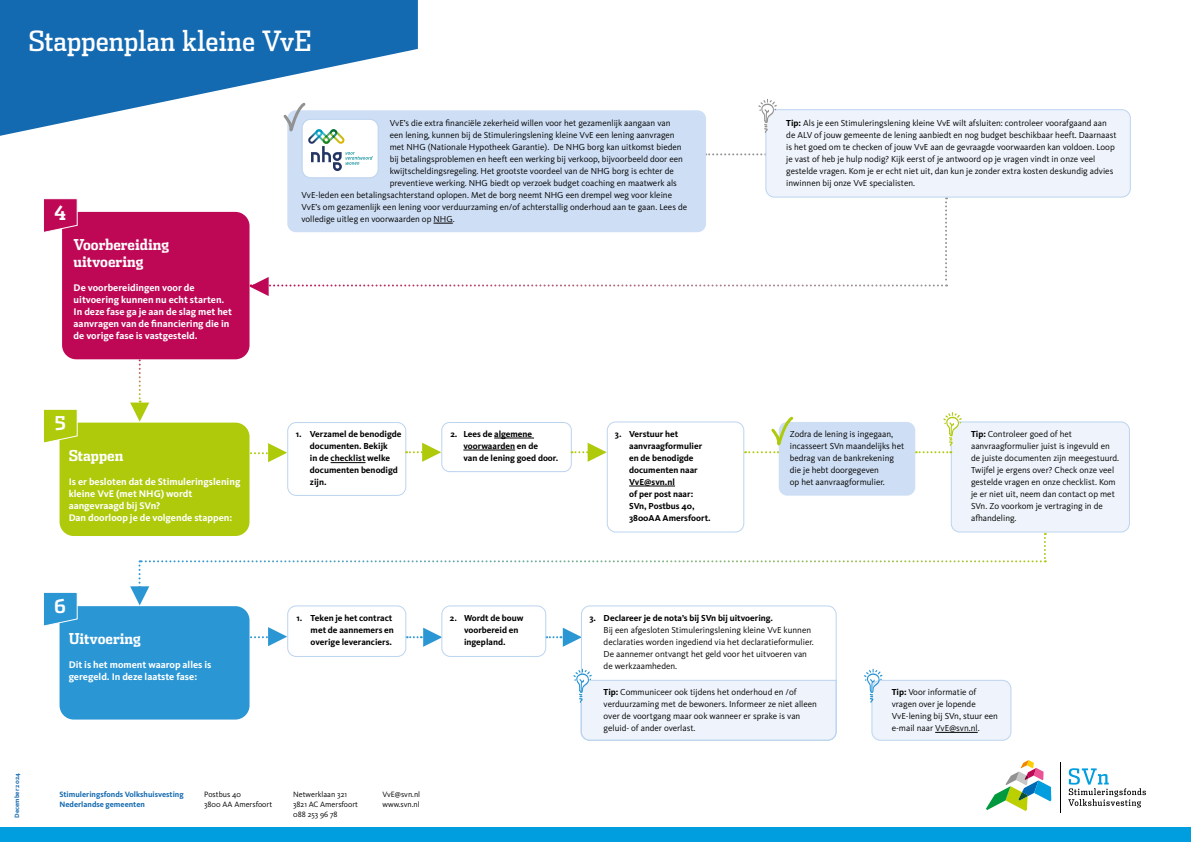
<style>
.page{position:relative;width:1191px;height:842px;background:#fff}
.page>*{position:absolute;margin:0;border:0;box-sizing:border-box;transform-origin:0 0}
.t1{font:28px "Dispatch Condensed";color:#fff}
.t2{font:700 19px "Dispatch Condensed";color:#fff}
.t3{font:700 15px/17px "Dispatch Condensed";color:#fff}
.t4{font:700 10px/12px "Kievit OT";color:#fff}
.t5{font:9px/12px "Kievit OT";color:#000}
.t6{font:700 9px/12px "Kievit OT";color:#000}
.t7{font:8px/10px "Kievit OT";color:#000}
.t8{font:700 8px/9.6px "Kievit OT";color:#146ab1}
.t9{font:700 6.5px "Kievit OT";color:#146ab1}
.s1{font-weight:700}
</style>
<div class="page">
<div style="left:60px;top:606px;width:189px;height:113px;background:#2b96d4;border-radius:14px"></div>
<div style="left:60px;top:423px;width:189px;height:113px;background:#afca0b;border-radius:14px"></div>
<svg style="left:130px;top:533px;width:915px;height:72px"></svg>
<svg style="left:249px;top:627px;width:38px;height:19px"></svg>
<svg style="left:546px;top:628px;width:35px;height:19px"></svg>
<svg style="left:406px;top:628px;width:35px;height:19px"></svg>
<div style="left:441px;top:606px;width:105px;height:51px;border:1px solid #bcd4ef;border-radius:9px"></div>
<div style="left:287px;top:606px;width:119px;height:51px;border:1px solid #bcd4ef;border-radius:9px"></div>
<div style="left:581px;top:606px;width:255px;height:134px;border:1px solid #bcd4ef;border-radius:9px"></div>
<div style="left:872px;top:680px;width:139px;height:60px;background:#eff4fc;border-radius:9px"></div>
<div style="left:871px;top:680px;width:140px;height:60px;border:1px solid #bcd4ef;border-radius:9px"></div>
<div style="left:951px;top:422px;width:178px;height:110px;background:#eff4fc;border-radius:9px"></div>
<div style="left:951px;top:422px;width:178px;height:110px;border:1px solid #bcd4ef;border-radius:9px"></div>
<hr style="left:935px;top:732px;width:42px;height:1px;background:#000">
<svg style="left:864px;top:668px;width:18px;height:35px"></svg>
<svg style="left:249px;top:443px;width:38px;height:19px"></svg>
<div style="left:287px;top:422px;width:119px;height:74px;border:1px solid #bcd4ef;border-radius:9px"></div>
<hr style="left:331px;top:462px;width:34px;height:1px;background:#000">
<div style="left:441px;top:422px;width:130px;height:50px;border:1px solid #bcd4ef;border-radius:8px"></div>
<hr style="left:494px;top:438px;width:40px;height:1px;background:#000">
<hr style="left:463px;top:450px;width:52px;height:1px;background:#000">
<div style="left:607px;top:422px;width:137px;height:110px;border:1px solid #bcd4ef;border-radius:9px"></div>
<hr style="left:629px;top:486px;width:46px;height:1px;background:#000">
<svg style="left:915px;top:412px;width:46px;height:41px"></svg>
<svg style="left:571px;top:443px;width:36px;height:19px"></svg>
<svg style="left:406px;top:443px;width:35px;height:19px"></svg>
<div style="left:778px;top:422px;width:137px;height:74px;background:#cedef4;border-radius:9px"></div>
<svg style="left:745px;top:416px;width:49px;height:37px"></svg>
<svg style="left:573px;top:669px;width:263px;height:72px"></svg>
<svg style="left:706px;top:153px;width:59px;height:2px"></svg>
<div style="left:287px;top:110px;width:419px;height:122px;background:#cedef4;border-radius:9px"></div>
<svg style="left:249px;top:197px;width:698px;height:99px"></svg>
<div style="left:766px;top:110px;width:364px;height:87px;background:#eff4fc;border-radius:9px"></div>
<div style="left:765px;top:109px;width:365px;height:88px;border:1px solid #bcd4ef;border-radius:9px"></div>
<svg style="left:758px;top:99px;width:19px;height:34px"></svg>
<div style="left:0;top:828px;width:1191px;height:14px;background:#009ddf"></div>
<svg style="left:0;top:0;width:418px;height:136px;fill:#146ab1"></svg>
<svg style="left:44px;top:409px;width:34px;height:35px"></svg>
<svg style="left:44px;top:592px;width:34px;height:35px"></svg>
<div style="left:62px;top:212px;width:187px;height:147px;background:#be0856;border-radius:14px"></div>
<svg style="left:44px;top:198px;width:34px;height:36px"></svg>
<div style="left:302px;top:119px;width:76px;height:59px;background:#fff;border-radius:9px"></div>
<svg style="left:281px;top:100px;width:91px;height:71px"></svg>
<div style="left:302px;top:119px;width:76px;height:59px;border:1px solid #bcd4ef;border-radius:9px"></div>
<svg style="left:130px;top:359px;width:19px;height:63px"></svg>
<hr style="left:1059px;top:761px;width:1px;height:51px;background:#000">
<svg style="left:1068px;top:768px;width:77px;height:39px"></svg>
<svg style="left:986px;top:760px;width:65px;height:51px"></svg>
<h1 class="t1" style="left:28px;top:23px;width:285px">Stappenplan kleine VvE</h1>
<h2 class="t2" style="left:55px;top:201px;width:13px">4</h2>
<h3 class="t3" style="left:74px;top:236px;width:97px">Voorbereiding uitvoering</h3>
<p class="t4" style="left:74px;top:282px;width:160px">De voorbereidingen voor de uitvoering kunnen nu echt starten.<br>In deze fase ga je aan de slag met het aanvragen van de financiering die in de vorige fase is vastgesteld.</p>
<p class="t5" style="left:390px;top:117px;width:282px">VvE’s die extra financiële zekerheid willen voor het gezamenlijk aangaan van</p>
<p class="t5" style="left:390px;top:129px;width:286px">een lening, kunnen bij de Stimuleringslening kleine VvE een lening aanvragen</p>
<p class="t5" style="left:390px;top:141px;width:293px">met NHG (Nationale Hypotheek Garantie). De NHG borg kan uitkomst bieden</p>
<p class="t5" style="left:390px;top:153px;width:295px">bij betalingsproblemen en heeft een werking bij verkoop, bijvoorbeeld door een</p>
<p class="t5" style="left:390px;top:165px;width:286px">kwijtscheldingsregeling. Het grootste voordeel van de NHG borg is echter de</p>
<p class="t5" style="left:390px;top:177px;width:289px">preventieve werking. NHG biedt op verzoek budget coaching en maatwerk als</p>
<p class="t5" style="left:301px;top:189px;width:372px">VvE-leden een betalingsachterstand oplopen. Met de borg neemt NHG een drempel weg voor kleine</p>
<p class="t5" style="left:301px;top:201px;width:387px">VvE’s om gezamenlijk een lening voor verduurzaming en/of achterstallig onderhoud aan te gaan. Lees de</p>
<p class="t5" style="left:301px;top:213px;width:155px">volledige uitleg en voorwaarden op NHG.</p>
<p class="t5" style="left:786px;top:117px;width:332px"><span class="s1">Tip:</span> Als je een Stimuleringslening kleine VvE wilt afsluiten: controleer voorafgaand aan de ALV of jouw gemeente de lening aanbiedt en nog budget beschikbaar heeft. Daarnaast is het goed om te checken of jouw VvE aan de gevraagde voorwaarden kan voldoen. Loop je vast of heb je hulp nodig? Kijk eerst of je antwoord op je vragen vindt in onze veel gestelde vragen. Kom je er echt niet uit, dan kun je zonder extra kosten deskundig advies inwinnen bij onze VvE specialisten.</p>
<h2 class="t2" style="left:55px;top:411px;width:13px">5</h2>
<h3 class="t3" style="left:69px;top:447px;width:56px">Stappen</h3>
<p class="t4" style="left:69px;top:476px;width:173px">Is er besloten dat de Stimuleringslening kleine VvE (met NHG) wordt aangevraagd bij SVn?<br>Dan doorloop je de volgende stappen:</p>
<p class="t6" style="left:310px;top:428px;width:93px;text-indent:-14px">1. Verzamel de benodigde documenten. Bekijk<br>in de checklist welke documenten benodigd zijn.</p>
<p class="t6" style="left:463px;top:428px;width:96px;text-indent:-13px">2. Lees de algemene voorwaarden en de<br>van de lening goed door.</p>
<p class="t6" style="left:629px;top:428px;width:83px;text-indent:-14px">3. Verstuur het aanvraagformulier en de benodigde documenten naar<br>VvE@svn.nl<br>of per post naar:<br>SVn, Postbus 40,<br>3800AA Amersfoort.</p>
<p class="t5" style="left:789px;top:428px;width:116px">Zodra de lening is ingegaan, incasseert SVn maandelijks het bedrag van de bankrekening die je hebt doorgegeven<br>op het aanvraagformulier.</p>
<p class="t5" style="left:971px;top:428px;width:150px"><span class="s1">Tip:</span> Controleer goed of het aanvraagformulier juist is ingevuld en de juiste documenten zijn meegestuurd.<br>Twijfel je ergens over? Check onze veel gestelde vragen en onze checklist. Kom je er niet uit, neem dan contact op met SVn. Zo voorkom je vertraging in de afhandeling.</p>
<p class="t9" style="left:13px;top:818px;width:46px;rotate:-90deg">December 2024</p>
<h2 class="t2" style="left:55px;top:594px;width:13px">6</h2>
<h3 class="t3" style="left:69px;top:629px;width:74px">Uitvoering</h3>
<p class="t4" style="left:69px;top:658px;width:144px">Dit is het moment waarop alles is geregeld. In deze laatste fase:</p>
<p class="t6" style="left:311px;top:612px;width:85px;text-indent:-14px">1. Teken je het contract met de aannemers en overige leveranciers.</p>
<p class="t6" style="left:589px;top:612px;width:185px">3. Declareer je de nota’s bij SVn bij uitvoering.</p>
<p class="t6" style="left:464px;top:612px;width:61px;text-indent:-14px">2. Wordt de bouw voorbereid en ingepland.</p>
<p class="t5" style="left:603px;top:624px;width:212px">Bij een afgesloten Stimuleringslening kleine VvE kunnen declaraties worden ingediend via het declaratieformulier.<br>De aannemer ontvangt het geld voor het uitvoeren van de werkzaamheden.</p>
<p class="t5" style="left:603px;top:686px;width:215px"><span class="s1">Tip:</span> Communiceer ook tijdens het onderhoud en /of verduurzaming met de bewoners. Informeer ze niet alleen over de voortgang maar ook wanneer er sprake is van geluid- of ander overlast.</p>
<p class="t8" style="left:60px;top:789px;width:126px">Stimuleringsfonds Volkshuisvesting<br>Nederlandse gemeenten</p>
<p class="t7" style="left:204px;top:789px;width:69px">Postbus 40<br>3800 AA Amersfoort</p>
<p class="t7" style="left:382px;top:789px;width:39px">VvE@svn.nl www.svn.nl</p>
<p class="t7" style="left:293px;top:789px;width:66px">Netwerklaan 321<br>3821 AC Amersfoort<br>088 253 96 78</p>
<p class="t5" style="left:891px;top:686px;width:108px"><span class="s1">Tip:</span> Voor informatie of vragen over je lopende<br>VvE-lening bij SVn, stuur een e-mail naar VvE@svn.nl.</p>
</div>
